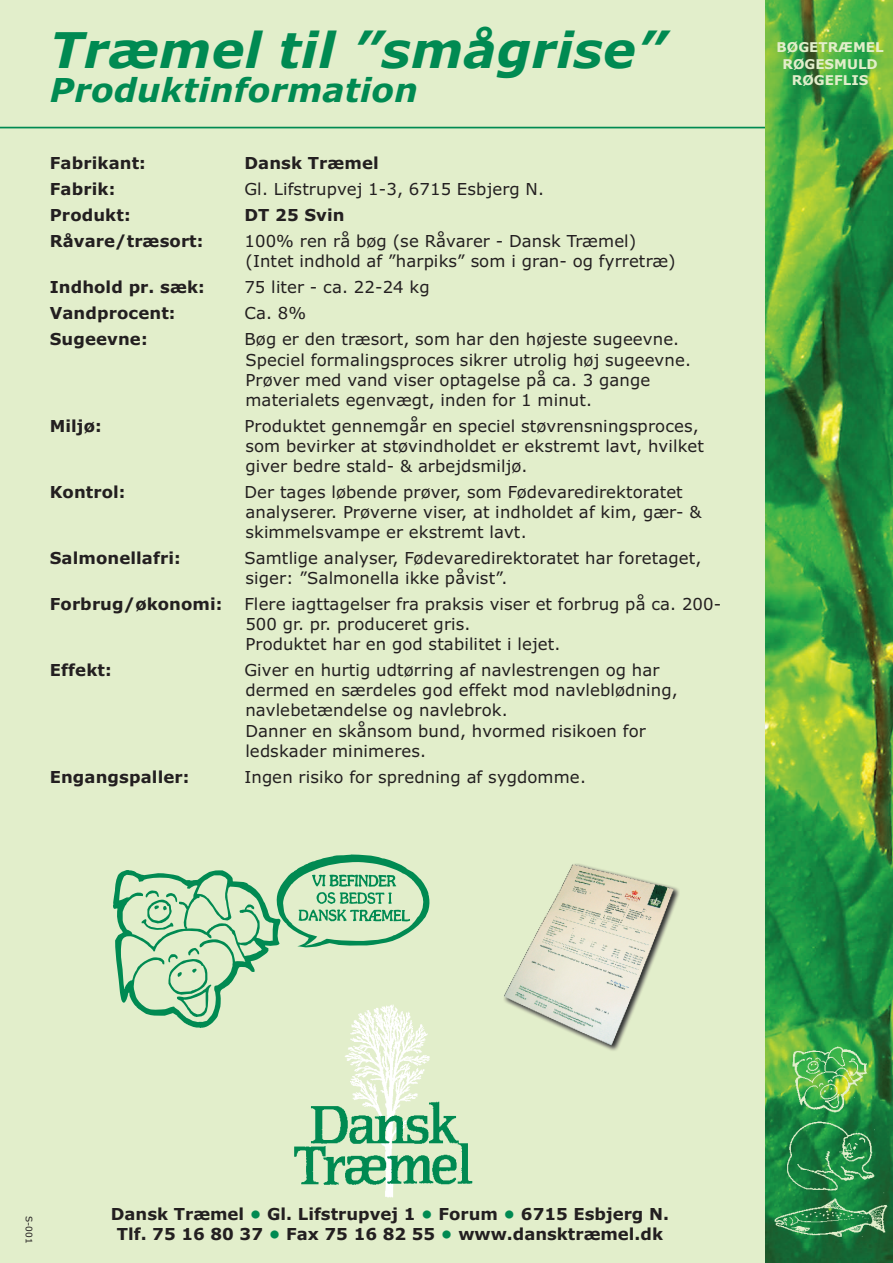
<style>
.page{position:relative;width:893px;height:1263px;background:#e2eecb}
.page>*{position:absolute;margin:0;border:0;box-sizing:border-box;transform-origin:0 0}
.t1{font:italic 700 49.35px "Verdana";letter-spacing:.005em;color:#008a52}
.t2{font:italic 700 33px "Verdana";letter-spacing:.005em;color:#008a52}
.t3{font:16.5px/20.1px "Verdana";color:#231f20}
.t4{font:700 16.5px/20.1px "Verdana";color:#231f20;text-align:center}
.t5{font:700 13.5px/16.4px "Verdana";color:#e2eecb;text-align:center}
.t6{font:9px "Verdana";color:#231f20}
.s1{color:#008a52}
</style>
<div class="page">
<img style="left:345px;top:1028px;width:85px;height:170px">
<svg style="left:0;top:126px;width:765px;height:3px;background:#61b586"></svg>
<img style="left:765px;top:0;width:128px;height:1263px">
<img style="left:294px;top:1100px;width:179px;height:86px">
<img style="left:773px;top:1045px;width:115px;height:195px">
<img style="left:504px;top:864px;width:175px;height:187px">
<svg style="left:113px;top:854px;width:317px;height:174px"></svg>
<h1 class="t1" style="left:50px;top:30px;width:617px">Træmel til ”smågrise”</h1>
<h2 class="t2" style="left:50px;top:77px;width:369px">Produktinformation</h2>
<p class="t4" style="left:50px;top:154px;width:98px">Fabrikant:</p>
<p class="t4" style="left:244px;top:154px;width:136px">Dansk Træmel</p>
<p class="t4" style="left:50px;top:180px;width:67px">Fabrik:</p>
<p class="t3" style="left:244px;top:180px;width:301px">Gl. Lifstrupvej 1-3, 6715 Esbjerg N.</p>
<p class="t4" style="left:50px;top:206px;width:82px">Produkt:</p>
<p class="t4" style="left:244px;top:206px;width:101px">DT 25 Svin</p>
<p class="t4" style="left:50px;top:233px;width:155px">Råvare/træsort:</p>
<p class="t3" style="left:244px;top:233px;width:433px">100% ren rå bøg (se Råvarer - Dansk Træmel) (Intet indhold af ”harpiks” som i gran- og fyrretræ)</p>
<p class="t4" style="left:50px;top:279px;width:156px">Indhold pr. sæk:</p>
<p class="t3" style="left:244px;top:279px;width:187px">75 liter - ca. 22-24 kg</p>
<p class="t4" style="left:50px;top:305px;width:127px">Vandprocent:</p>
<p class="t3" style="left:244px;top:305px;width:63px">Ca. 8%</p>
<p class="t4" style="left:50px;top:331px;width:99px">Sugeevne:</p>
<p class="t3" style="left:244px;top:331px;width:448px">Bøg er den træsort, som har den højeste sugeevne.<br>Speciel formalingsproces sikrer utrolig høj sugeevne.<br>Prøver med vand viser optagelse på ca. 3 gange materialets egenvægt, inden for 1 minut.</p>
<p class="t4" style="left:50px;top:417px;width:53px">Miljø:</p>
<p class="t3" style="left:244px;top:417px;width:461px">Produktet gennemgår en speciel støvrensningsproces, som bevirker at støvindholdet er ekstremt lavt, hvilket giver bedre stald- &amp; arbejdsmiljø.</p>
<p class="t4" style="left:50px;top:483px;width:77px">Kontrol:</p>
<p class="t3" style="left:244px;top:483px;width:459px">Der tages løbende prøver, som Fødevaredirektoratet analyserer. Prøverne viser, at indholdet af kim, gær- &amp; skimmelsvampe er ekstremt lavt.</p>
<p class="t4" style="left:50px;top:549px;width:132px">Salmonellafri:</p>
<p class="t3" style="left:244px;top:549px;width:459px">Samtlige analyser, Fødevaredirektoratet har foretaget, siger: ”Salmonella ikke påvist”.</p>
<p class="t4" style="left:50px;top:595px;width:174px">Forbrug/økonomi:</p>
<p class="t3" style="left:244px;top:595px;width:478px">Flere iagttagelser fra praksis viser et forbrug på ca. 200-<br>500 gr. pr. produceret gris.<br>Produktet har en god stabilitet i lejet.</p>
<p class="t4" style="left:50px;top:662px;width:64px">Effekt:</p>
<p class="t3" style="left:244px;top:662px;width:435px">Giver en hurtig udtørring af navlestrengen og har dermed en særdeles god effekt mod navleblødning, navlebetændelse og navlebrok.<br>Danner en skånsom bund, hvormed risikoen for ledskader minimeres.</p>
<p class="t4" style="left:50px;top:768px;width:141px">Engangspaller:</p>
<p class="t3" style="left:244px;top:768px;width:343px">Ingen risiko for spredning af sygdomme.</p>
<p class="t5" style="left:777px;top:40px;width:109px">BØGETRÆMEL<br>RØGESMULD<br>RØGEFLIS</p>
<p class="t6" style="left:33px;top:1216px;width:29px;rotate:90deg">S-001</p>
<p class="t4" style="left:111px;top:1205px;width:560px">Dansk Træmel <span class="s1">•</span> Gl. Lifstrupvej 1 <span class="s1">•</span> Forum <span class="s1">•</span> 6715 Esbjerg N.<br>Tlf. 75 16 80 37 <span class="s1">•</span> Fax 75 16 82 55 <span class="s1">•</span> www.dansktræmel.dk</p>
</div>
